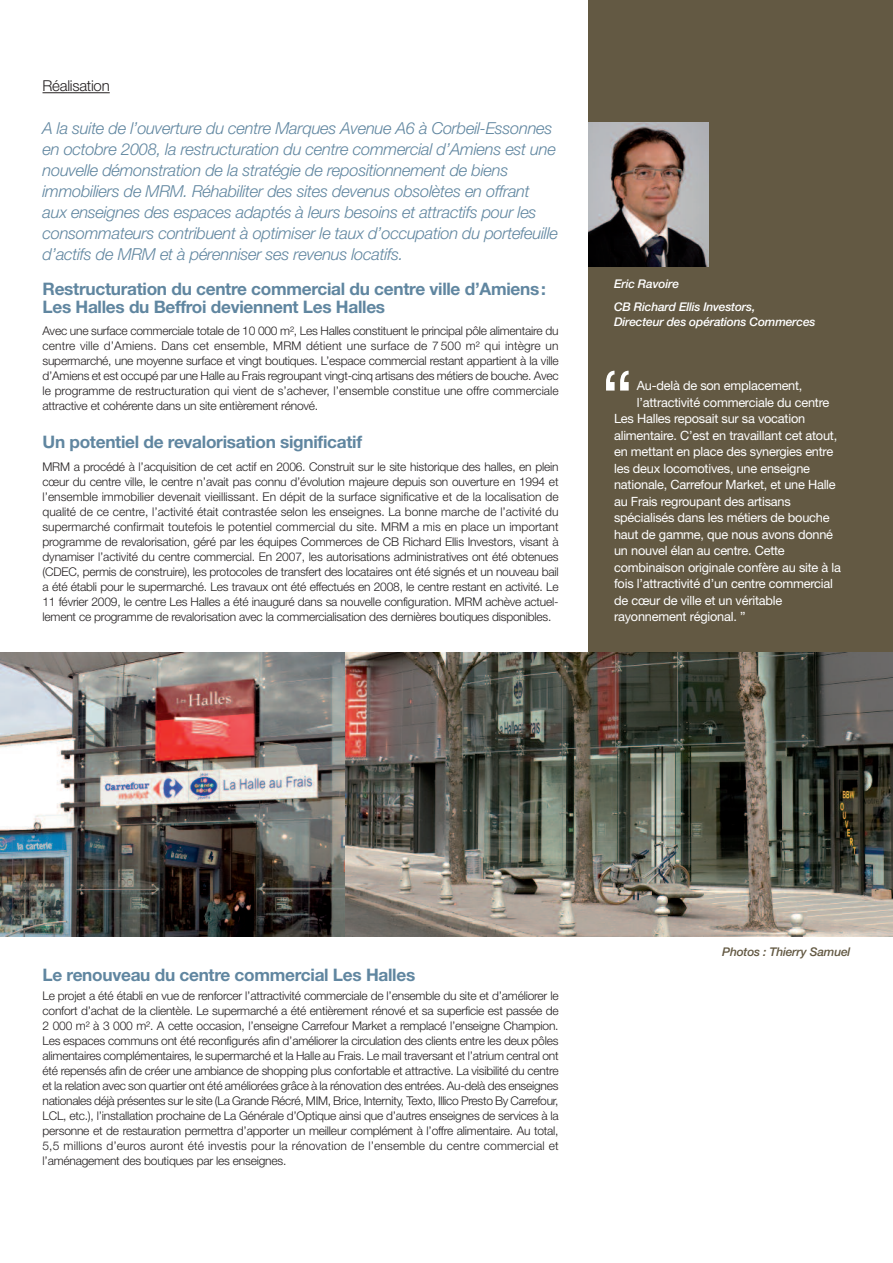
<style>
.page{position:relative;width:893px;height:1263px;background:#fff}
.page>*{position:absolute;margin:0;border:0;box-sizing:border-box;transform-origin:0 0}
.t1{font:76.95px "Helvetica Neue";color:#fff}
.t2{font:700 17.25px/18px "Helvetica Neue";letter-spacing:-.015em;color:#6086a0}
.t3{font:italic 300 16.5px/21px "Helvetica Neue";letter-spacing:-.015em;color:#6086a0}
.t4{font:300 15px "Helvetica Neue";letter-spacing:-.015em;color:#231f20}
.t5{font:12.75px "Helvetica Neue";letter-spacing:-.015em;color:#fff}
.t6{font:300 12px/15px "Helvetica Neue";letter-spacing:-.015em;color:#231f20;text-align:justify}
.t7{font:italic 500 12px/23.5px "Helvetica Neue";letter-spacing:-.015em;color:#fff}
.t8{font:italic 500 12px "Helvetica Neue";letter-spacing:-.015em;color:#635943}
</style>
<div class="page">
<div style="left:589px;top:0;width:304px;height:871px;background:#635943"></div>
<hr style="left:43px;top:92px;width:67px;height:1px;background:#231f20">
<img style="left:0;top:653px;width:346px;height:283px">
<img style="left:346px;top:653px;width:547px;height:283px">
<img style="left:588px;top:122px;width:120px;height:145px">
<p class="t4" style="left:43px;top:81px;width:69px">Réalisation</p>
<p class="t3" style="left:43px;top:120px;width:517px">A la suite de l’ouverture du centre Marques Avenue A6 à Corbeil-Essonnes en octobre 2008, la restructuration du centre commercial d’Amiens est une nouvelle démonstration de la stratégie de repositionnement de biens immobiliers de MRM. Réhabiliter des sites devenus obsolètes en offrant aux enseignes des espaces adaptés à leurs besoins et attractifs pour les consommateurs contribuent à optimiser le taux d’occupation du portefeuille d’actifs de MRM et à pérenniser ses revenus locatifs.</p>
<h2 class="t2" style="left:43px;top:281px;width:505px">Restructuration du centre commercial du centre ville d’Amiens:<br>Les Halles du Beffroi deviennent Les Halles</h2>
<p class="t6" style="left:43px;top:325px;width:518px">Avec une surface commerciale totale de 10 000 m², Les Halles constituent le principal pôle alimentaire du centre ville d’Amiens. Dans cet ensemble, MRM détient une surface de 7 500 m² qui intègre un supermarché, une moyenne surface et vingt boutiques. L’espace commercial restant appartient à la ville d’Amiens et est occupé par une Halle au Frais regroupant vingt-cinq artisans des métiers de bouche. Avec le programme de restructuration qui vient de s’achever, l’ensemble constitue une offre commerciale attractive et cohérente dans un site entièrement rénové.</p>
<h2 class="t2" style="left:43px;top:434px;width:321px">Un potentiel de revalorisation significatif</h2>
<p class="t6" style="left:43px;top:460px;width:518px">MRM a procédé à l’acquisition de cet actif en 2006. Construit sur le site historique des halles, en plein cœur du centre ville, le centre n’avait pas connu d’évolution majeure depuis son ouverture en 1994 et l’ensemble immobilier devenait vieillissant. En dépit de la surface significative et de la localisation de qualité de ce centre, l’activité était contrastée selon les enseignes. La bonne marche de l’activité du supermarché confirmait toutefois le potentiel commercial du site. MRM a mis en place un important programme de revalorisation, géré par les équipes Commerces de CB Richard Ellis Investors, visant à dynamiser l’activité du centre commercial. En 2007, les autorisations administratives ont été obtenues (CDEC, permis de construire), les protocoles de transfert des locataires ont été signés et un nouveau bail a été établi pour le supermarché. Les travaux ont été effectués en 2008, le centre restant en activité. Le 11 février 2009, le centre Les Halles a été inauguré dans sa nouvelle configuration. MRM achève actuel&shy;lement ce programme de revalorisation avec la commercialisation des dernières boutiques disponibles.</p>
<p class="t7" style="left:614px;top:273px;width:143px">Eric Ravoire<br>CB Richard Ellis Investors,</p>
<p class="t7" style="left:614px;top:311px;width:203px">Directeur des opérations Commerces</p>
<h1 class="t1" style="left:601px;top:371px;width:34px">“</h1>
<p class="t5" style="left:637px;top:381px;width:167px">Au-delà de son emplacement,</p>
<p class="t5" style="left:637px;top:398px;width:194px">l’attractivité commerciale du centre</p>
<p class="t5" style="left:614px;top:414px;width:193px">Les Halles reposait sur sa vocation</p>
<p class="t5" style="left:614px;top:431px;width:225px">alimentaire. C’est en travaillant cet atout,</p>
<p class="t5" style="left:614px;top:447px;width:221px">en mettant en place des synergies entre</p>
<p class="t5" style="left:614px;top:464px;width:198px">les deux locomotives, une enseigne</p>
<p class="t5" style="left:614px;top:480px;width:223px">nationale, Carrefour Market, et une Halle</p>
<p class="t5" style="left:614px;top:497px;width:178px">au Frais regroupant des artisans</p>
<p class="t5" style="left:614px;top:513px;width:217px">spécialisés dans les métiers de bouche</p>
<p class="t5" style="left:614px;top:530px;width:221px">haut de gamme, que nous avons donné</p>
<p class="t5" style="left:614px;top:546px;width:172px">un nouvel élan au centre. Cette</p>
<p class="t5" style="left:614px;top:563px;width:228px">combinaison originale confère au site à la</p>
<p class="t5" style="left:614px;top:579px;width:220px">fois l’attractivité d’un centre commercial</p>
<p class="t5" style="left:614px;top:596px;width:170px">de cœur de ville et un véritable</p>
<p class="t5" style="left:614px;top:612px;width:133px">rayonnement régional. ”</p>
<h2 class="t2" style="left:43px;top:967px;width:374px">Le renouveau du centre commercial Les Halles</h2>
<p class="t6" style="left:43px;top:989px;width:518px">Le projet a été établi en vue de renforcer l’attractivité commerciale de l’ensemble du site et d’améliorer le confort d’achat de la clientèle. Le supermarché a été entièrement rénové et sa superficie est passée de 2 000 m² à 3 000 m². A cette occasion, l’enseigne Carrefour Market a remplacé l’enseigne Champion.<br>Les espaces communs ont été reconfigurés afin d’améliorer la circulation des clients entre les deux pôles alimentaires complémentaires, le supermarché et la Halle au Frais. Le mail traversant et l’atrium central ont été repensés afin de créer une ambiance de shopping plus confortable et attractive. La visibilité du centre et la relation avec son quartier ont été améliorées grâce à la rénovation des entrées. Au-delà des enseignes nationales déjà présentes sur le site (La Grande Récré, MIM, Brice, Internity, Texto, Illico Presto By Carrefour, LCL, etc.), l’installation prochaine de La Générale d’Optique ainsi que d’autres enseignes de services à la personne et de restauration permettra d’apporter un meilleur complément à l’offre alimentaire. Au total, 5,5 millions d’euros auront été investis pour la rénovation de l’ensemble du centre commercial et l’aménagement des boutiques par les enseignes.</p>
<p class="t8" style="left:722px;top:948px;width:130px">Photos : Thierry Samuel</p>
</div>
